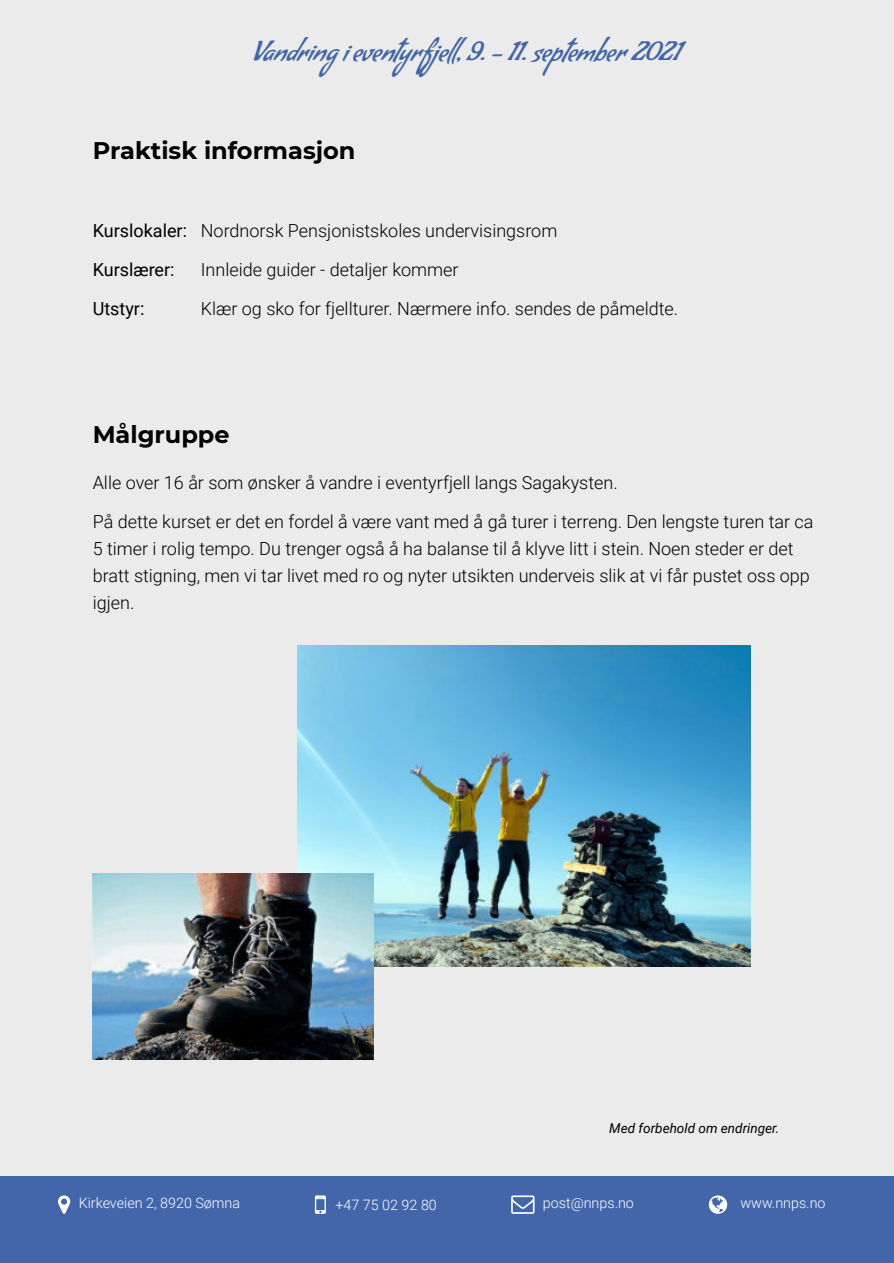
<style>
.page{position:relative;width:894px;height:1263px;background:#fff}
.page>*{position:absolute;margin:0;border:0;box-sizing:border-box;transform-origin:0 0}
.t1{font:27px "Condiment";color:#4266a9}
.t2{font:700 24px "Montserrat";color:#000}
.t3{font:300 18px/39px "Roboto";color:#000}
.t4{font:18px "Roboto";color:#000}
.t5{font:300 14.4px "Roboto";color:#fff}
.t6{font:italic 13.5px "Roboto";color:#000}
.s1{font-weight:400}
</style>
<div class="page">
<div style="left:0;top:0;width:893px;height:1185px;background:#ebebeb"></div>
<div style="left:0;top:1177px;width:893px;height:86px;background:#4266a9"></div>
<svg style="left:708px;top:1195px;width:19px;height:19px"></svg>
<svg style="left:511px;top:1195px;width:23px;height:19px"></svg>
<svg style="left:58px;top:1195px;width:12px;height:19px"></svg>
<svg style="left:315px;top:1195px;width:11px;height:19px"></svg>
<img style="left:297px;top:645px;width:452px;height:321px">
<img style="left:93px;top:873px;width:281px;height:186px">
<h1 class="t1" style="left:253px;top:35px;width:428px">Vandring i eventyrfjell, 9. - 11. september 2021</h1>
<h2 class="t2" style="left:93px;top:136px;width:264px">Praktisk informasjon</h2>
<p class="t3" style="left:93px;top:213px;width:466px"><span class="s1">Kurslokaler:</span> Nordnorsk Pensjonistskoles undervisingsrom<br><span class="s1">Kurslærer:</span></p>
<p class="t3" style="left:201px;top:252px;width:259px">Innleide guider - detaljer kommer</p>
<p class="t4" style="left:93px;top:301px;width:53px">Utstyr:</p>
<p class="t3" style="left:201px;top:291px;width:478px">Klær og sko for fjellturer. Nærmere info. sendes de påmeldte.</p>
<h2 class="t2" style="left:93px;top:419px;width:138px">Målgruppe</h2>
<p class="t3" style="left:93px;top:465px;width:722px">Alle over 16 år som ønsker å vandre i eventyrfjell langs Sagakysten.<br>På dette kurset er det en fordel å være vant med å gå turer i terreng. Den lengste turen tar ca</p>
<p class="t3" style="left:93px;top:537px;width:718px;line-height:27px">5 timer i rolig tempo. Du trenger også å ha balanse til å klyve litt i stein. Noen steder er det bratt stigning, men vi tar livet med ro og nyter utsikten underveis slik at vi får pustet oss opp igjen.</p>
<p class="t6" style="left:609px;top:1123px;width:171px">Med forbehold om endringer.</p>
<p class="t5" style="left:79px;top:1197px;width:163px">Kirkeveien 2, 8920 Sømna</p>
<p class="t5" style="left:335px;top:1199px;width:103px">+47 75 02 92 80</p>
<p class="t5" style="left:542px;top:1197px;width:92px">post@nnps.no</p>
<p class="t5" style="left:740px;top:1197px;width:87px">www.nnps.no</p>
</div>
